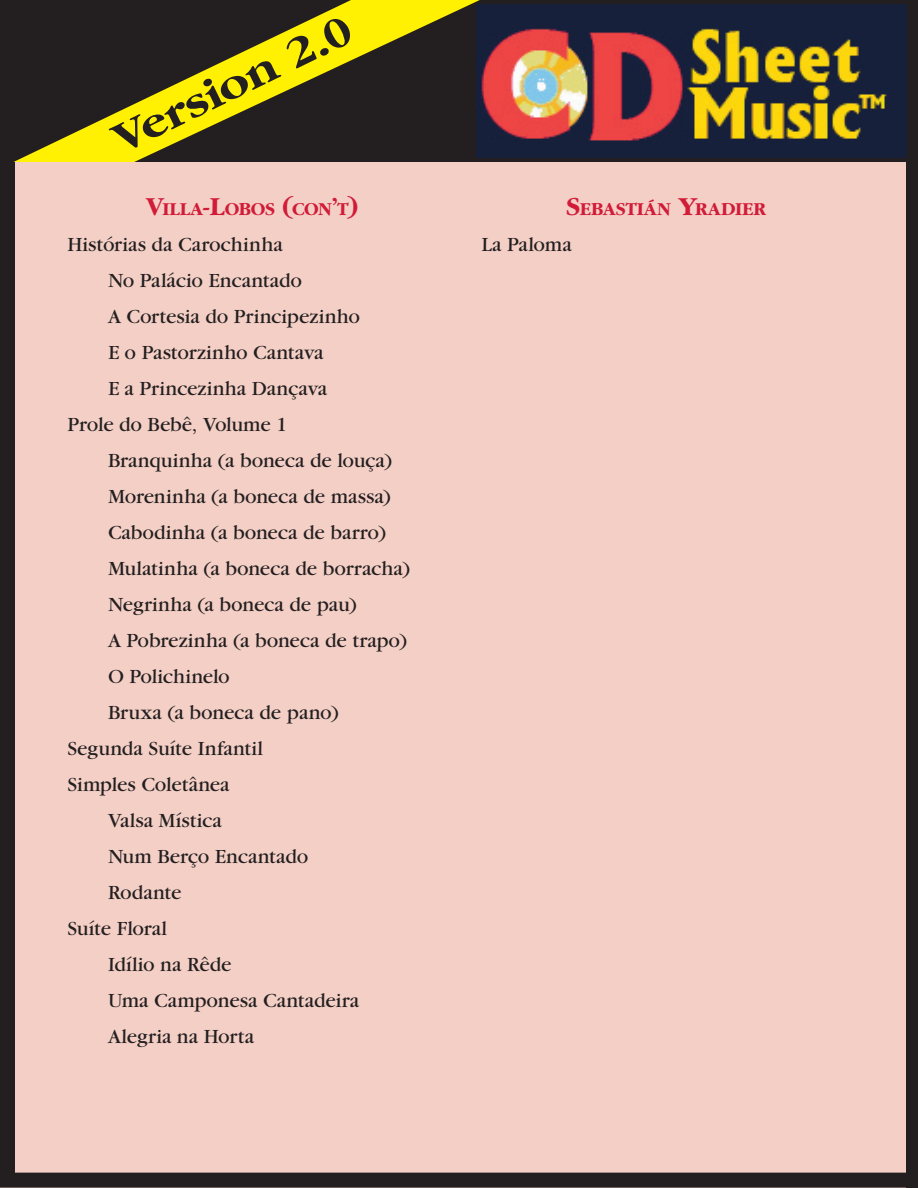
<style>
.page{position:relative;width:918px;height:1188px;background:#fff}
.page>*{position:absolute;margin:0;border:0;box-sizing:border-box;transform-origin:0 0}
.t1{font:700 45px "Garamond";color:#231f20;scale:1.12 1}
.t2{font:21px "Garamond";letter-spacing:.005em;color:#231f20}
.t3{font:700 18.9px "Garamond";letter-spacing:.02em;color:#d11c39}
.s1{font-size:27px}
</style>
<div class="page">
<div style="left:1px;top:1px;width:916px;height:162px;background:#231f20"></div>
<div style="left:0;top:162px;width:918px;height:1026px;background:#f4cfc5"></div>
<svg style="left:14px;top:0;width:466px;height:162px"></svg>
<div style="left:0;top:162px;width:15px;height:1025px;background:#231f20"></div>
<div style="left:906px;top:162px;width:12px;height:1026px;background:#231f20"></div>
<div style="left:0;top:1173px;width:918px;height:15px;background:#231f20"></div>
<img style="left:476px;top:4px;width:431px;height:153px">
<h1 class="t1" style="left:105px;top:120px;width:234px;rotate:-26deg">Version 2.0</h1>
<p class="t3" style="left:146px;top:199px;width:213px"><span class="s1">V</span>ILLA<span class="s1">-L</span>OBOS <span class="s1">(</span>CON<span class="s1">’</span>T<span class="s1">)</span></p>
<p class="t2" style="left:67px;top:233px;width:217px">Histórias da Carochinha</p>
<p class="t2" style="left:108px;top:269px;width:196px">No Palácio Encantado</p>
<p class="t2" style="left:108px;top:305px;width:254px">A Cortesia do Principezinho</p>
<p class="t2" style="left:108px;top:341px;width:217px">E o Pastorzinho Cantava</p>
<p class="t2" style="left:108px;top:377px;width:221px">E a Princezinha Dançava</p>
<p class="t2" style="left:67px;top:413px;width:222px">Prole do Bebê, Volume 1</p>
<p class="t2" style="left:108px;top:449px;width:285px">Branquinha (a boneca de louça)</p>
<p class="t2" style="left:108px;top:485px;width:284px">Moreninha (a boneca de massa)</p>
<p class="t2" style="left:108px;top:521px;width:280px">Cabodinha (a boneca de barro)</p>
<p class="t2" style="left:108px;top:557px;width:303px">Mulatinha (a boneca de borracha)</p>
<p class="t2" style="left:108px;top:593px;width:250px">Negrinha (a boneca de pau)</p>
<p class="t2" style="left:108px;top:629px;width:301px">A Pobrezinha (a boneca de trapo)</p>
<p class="t2" style="left:108px;top:665px;width:124px">O Polichinelo</p>
<p class="t2" style="left:108px;top:701px;width:232px">Bruxa (a boneca de pano)</p>
<p class="t2" style="left:67px;top:737px;width:197px">Segunda Suíte Infantil</p>
<p class="t2" style="left:67px;top:773px;width:164px">Simples Coletânea</p>
<p class="t2" style="left:108px;top:809px;width:115px">Valsa Mística</p>
<p class="t2" style="left:108px;top:845px;width:202px">Num Berço Encantado</p>
<p class="t2" style="left:108px;top:881px;width:75px">Rodante</p>
<p class="t2" style="left:67px;top:917px;width:101px">Suíte Floral</p>
<p class="t2" style="left:108px;top:953px;width:125px">Idílio na Rêde</p>
<p class="t2" style="left:108px;top:989px;width:253px">Uma Camponesa Cantadeira</p>
<p class="t2" style="left:108px;top:1025px;width:148px">Alegria na Horta</p>
<p class="t3" style="left:566px;top:199px;width:201px"><span class="s1">S</span>EBASTIÁN <span class="s1">Y</span>RADIER</p>
<p class="t2" style="left:481px;top:233px;width:92px">La Paloma</p>
</div>
